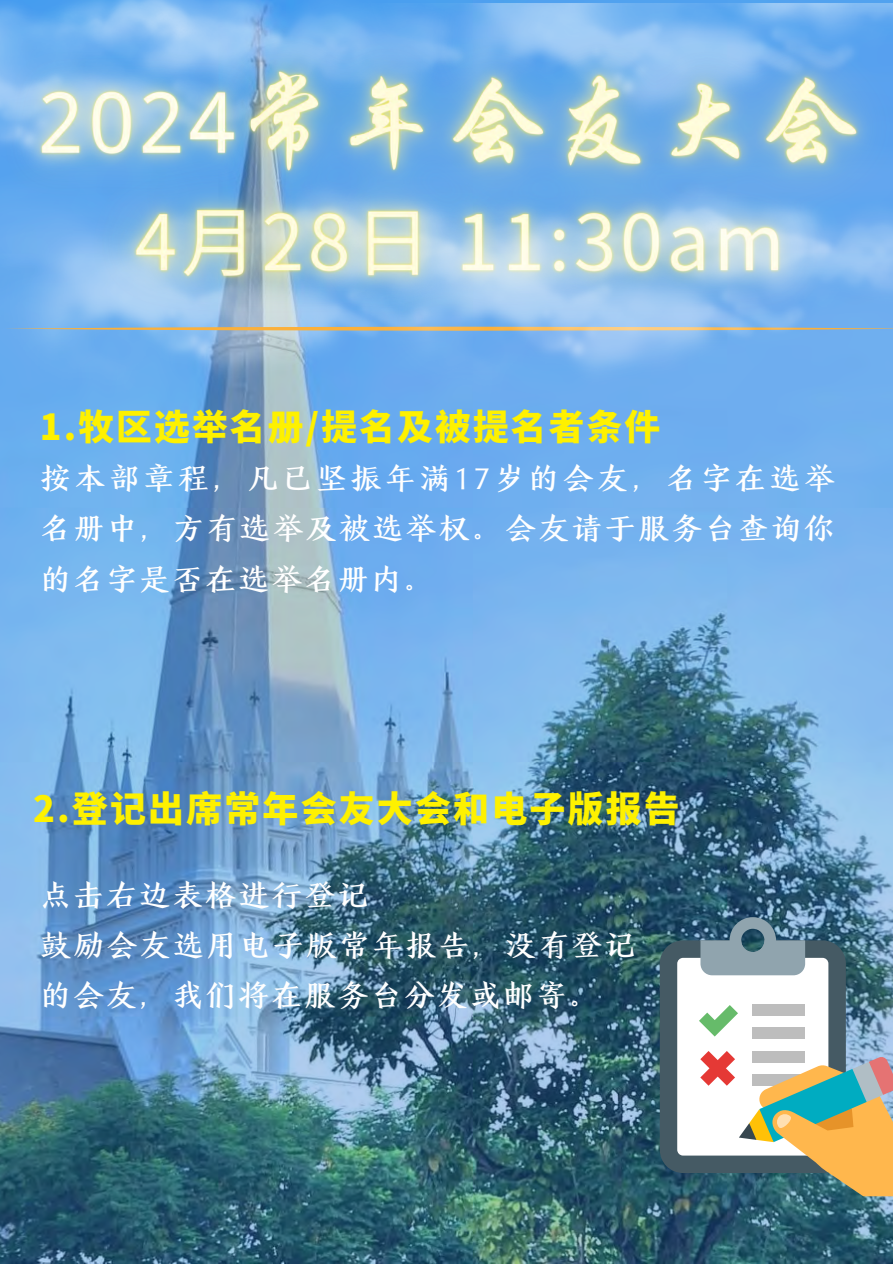
<style>
.page{position:relative;width:893px;height:1264px;background:#fff}
.page>*{position:absolute;margin:0;border:0;box-sizing:border-box;transform-origin:0 0}
.t1{font:800 36px "Source Han Sans SC";letter-spacing:.06em;color:#fef100}
.t2{font:800 35.7px "Source Han Sans SC";letter-spacing:.06em;color:#fef100}
.t3{font:31.2px/50.2px "HY Jin Kai J";letter-spacing:.065em;color:#fff;text-align:justify}
</style>
<div class="page">
<img style="left:0;top:404px;width:892px;height:859px">
<img style="left:0;top:0;width:892px;height:397px">
<img style="left:0;top:0;width:328px;height:260px">
<img style="left:296px;top:160px;width:596px;height:244px">
<svg style="left:659px;top:917px;width:233px;height:279px"></svg>
<p class="t2" style="left:40px;top:398px;width:622px">1.牧区选举名册/提名及被提名者条件</p>
<p class="t3" style="left:40px;top:453px;width:796px">按本部章程，凡已坚振年满17岁的会友，名字在选举名册中，方有选举及被选举权。会友请于服务台查询你的名字是否在选举名册内。</p>
<p class="t1" style="left:33px;top:780px;width:648px">2.登记出席常年会友大会和电子版报告</p>
<p class="t3" style="left:40px;top:869px;width:597px;text-align:left">点击右边表格进行登记<br>鼓励会友选用电子版常年报告，没有登记的会友，我们将在服务台分发或邮寄。</p>
</div>
